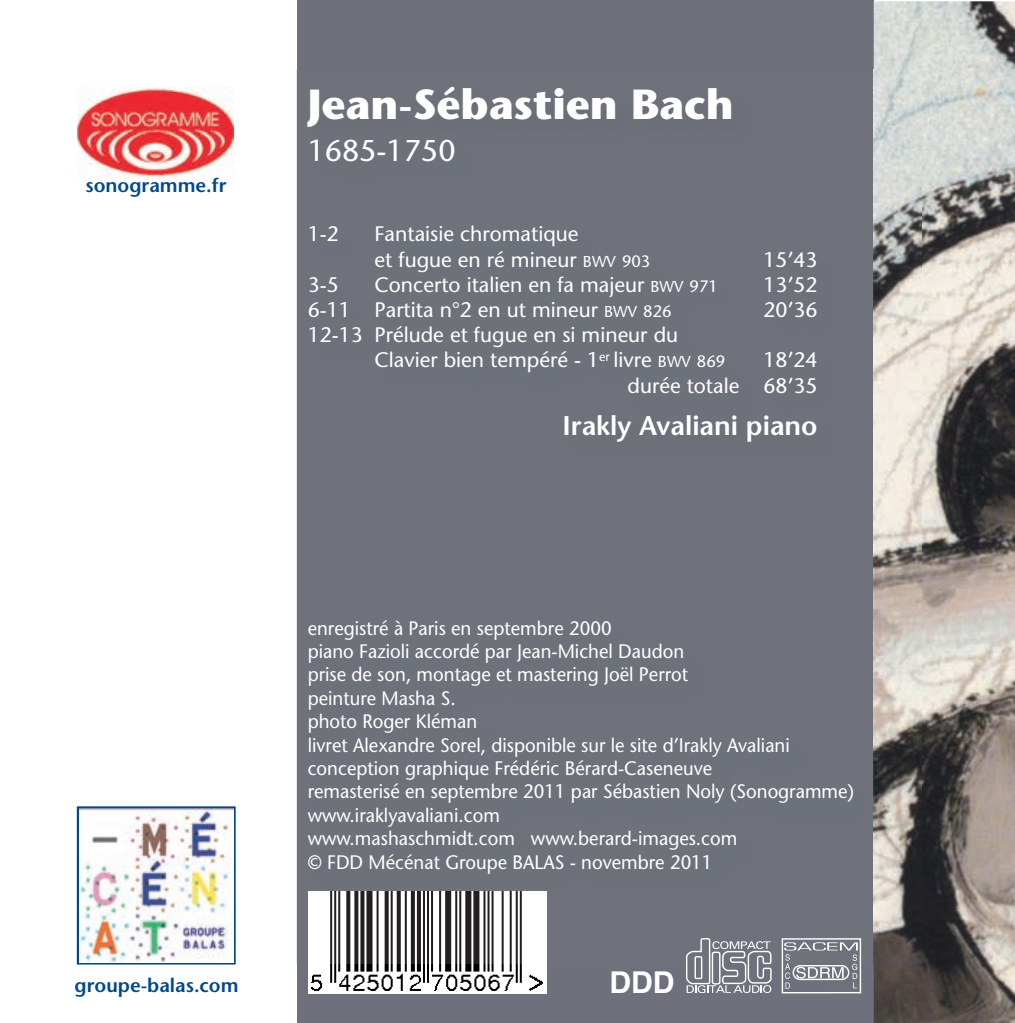
<style>
.page{position:relative;width:1015px;height:1023px;background:#fff}
.page>*{position:absolute;margin:0;border:0;box-sizing:border-box;transform-origin:0 0}
.t1{font:700 42px "Stone Sans Std";color:#fff}
.t2{font:500 30px "Stone Sans Std";color:#fff}
.t3{font:700 30px "Helvetica";color:#fff}
.t4{font:600 27px "Stone Sans Std";color:#fff}
.t5{font:500 21px/25.2px "Stone Sans Std";color:#fff}
.t6{font:500 19.5px/23.4px "Stone Sans Std";color:#fff;scale:.95 1}
.t7{font:600 19.5px "Stone Sans Std";color:#01498c}
.s1{font-size:15.6px}
.s2{font-size:16.5px}
</style>
<div class="page">
<div style="left:297px;top:0;width:580px;height:1023px;background:#6e717b"></div>
<img style="left:873px;top:1px;width:141px;height:1022px">
<div style="left:308px;top:892px;width:238px;height:102px;background:#fff"></div>
<img style="left:311px;top:963px;width:231px;height:27px">
<img style="left:296px;top:69px;width:625px;height:894px">
<img style="left:308px;top:892px;width:238px;height:71px">
<svg style="left:781px;top:938px;width:79px;height:55px"></svg>
<svg style="left:685px;top:938px;width:86px;height:55px"></svg>
<img style="left:77px;top:87px;width:157px;height:91px">
<div style="left:77px;top:806px;width:158px;height:159px;border:2px solid #01498c"></div>
<img style="left:79px;top:809px;width:154px;height:153px">
<p class="t7" style="left:85px;top:178px;width:143px">sonogramme.fr</p>
<p class="t1" style="left:307px;top:88px;width:427px">Jean-Sébastien Bach</p>
<p class="t2" style="left:307px;top:138px;width:149px">1685-1750</p>
<p class="t5" style="left:307px;top:224px;width:33px">1-2</p>
<p class="t5" style="left:374px;top:224px;width:277px">Fantaisie chromatique<br>et fugue en ré mineur <span class="s1">BWV</span> <span class="s2">903</span></p>
<p class="t5" style="left:763px;top:249px;width:56px">15’43</p>
<p class="t5" style="left:307px;top:274px;width:33px">3-5</p>
<p class="t5" style="left:374px;top:274px;width:345px">Concerto italien en fa majeur <span class="s1">BWV</span> <span class="s2">971</span></p>
<p class="t5" style="left:763px;top:274px;width:56px">13’52</p>
<p class="t5" style="left:307px;top:299px;width:365px">6-11 Partita n°2 en ut mineur <span class="s1">BWV</span> <span class="s2">826</span></p>
<p class="t5" style="left:763px;top:299px;width:56px">20’36</p>
<p class="t5" style="left:374px;top:324px;width:352px;text-indent:-67px">12-13 Prélude et fugue en si mineur du<br>Clavier bien tempéré - 1<sup>er</sup> livre <span class="s1">BWV</span> <span class="s2">869</span></p>
<p class="t5" style="left:627px;top:350px;width:191px;text-align:right">18’24<br>durée totale 68’35</p>
<p class="t4" style="left:562px;top:415px;width:256px">Irakly Avaliani piano</p>
<p class="t6" style="left:307px;top:618px;width:576px">enregistré à Paris en septembre 2000<br>piano Fazioli accordé par Jean-Michel Daudon<br>prise de son, montage et mastering Joël Perrot<br>peinture Masha S.<br>photo Roger Kléman<br>livret Alexandre Sorel, disponible sur le site d’Irakly Avaliani conception graphique Frédéric Bérard-Caseneuve<br>remasterisé en septembre 2011 par Sébastien Noly (Sonogramme) www.iraklyavaliani.com<br>www.mashaschmidt.com www.berard-images.com<br>© FDD Mécénat Groupe BALAS - novembre 2011</p>
<p class="t7" style="left:75px;top:978px;width:165px">groupe-balas.com</p>
<p class="t3" style="left:609px;top:965px;width:66px">DDD</p>
</div>
